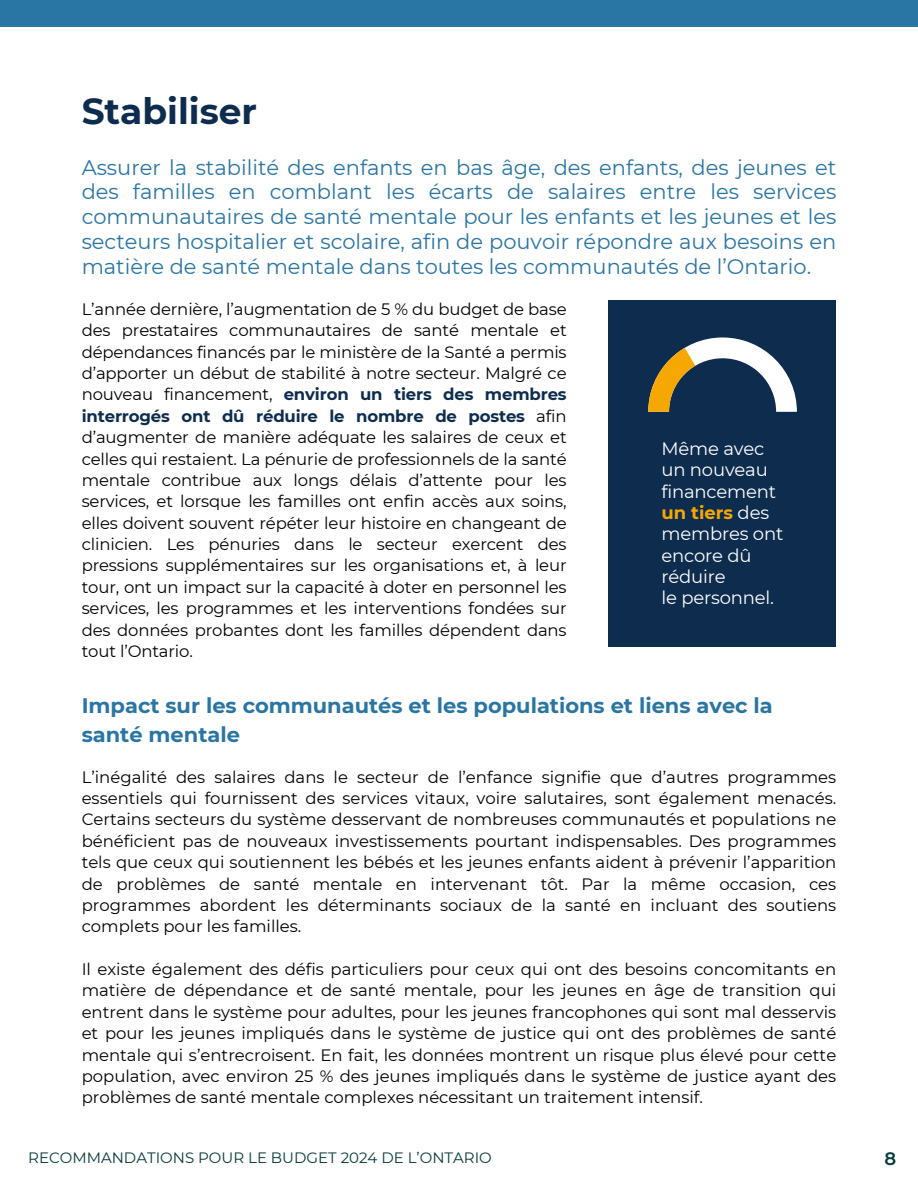
<style>
.page{position:relative;width:918px;height:1188px;background:#fff}
.page>*{position:absolute;margin:0;border:0;box-sizing:border-box;transform-origin:0 0}
.t1{font:700 36px "Montserrat";color:#0d2c4e}
.t2{font:21px/24.8px "Montserrat";color:#2975a3;text-align:justify}
.t3{font:700 21px/29.2px "Montserrat";color:#2975a3}
.t4{font:18px/21.3px "Montserrat";letter-spacing:-.01em;color:#fff}
.t5{font:600 18px "Montserrat";color:#073a3b}
.t6{font:16.5px/21.3px "Montserrat";color:#000;text-align:justify}
.t7{font:15px "Montserrat";color:#073a3b}
.s1{font-weight:700;color:#0d2c4e}
.s2{font-weight:700;color:#f6a800}
</style>
<div class="page">
<div style="left:0;top:0;width:918px;height:27px;background:#2975a3"></div>
<div style="left:609px;top:300px;width:227px;height:347px;background:#0d2c4e"></div>
<svg style="left:648px;top:337px;width:149px;height:75px"></svg>
<h1 class="t1" style="left:82px;top:89px;width:177px">Stabiliser</h1>
<p class="t2" style="left:82px;top:155px;width:756px">Assurer la stabilité des enfants en bas âge, des enfants, des jeunes et des familles en comblant les écarts de salaires entre les services communautaires de santé mentale pour les enfants et les jeunes et les secteurs hospitalier et scolaire, afin de pouvoir répondre aux besoins en matière de santé mentale dans toutes les communautés de l’Ontario.</p>
<p class="t6" style="left:82px;top:298px;width:487px">L’année dernière, l’augmentation de 5 % du budget de base des prestataires communautaires de santé mentale et dépendances financés par le ministère de la Santé a permis d’apporter un début de stabilité à notre secteur. Malgré ce nouveau financement, <span class="s1">environ un tiers des membres interrogés ont dû réduire le nombre de postes</span> afin d’augmenter de manière adéquate les salaires de ceux et celles qui restaient. La pénurie de professionnels de la santé mentale contribue aux longs délais d’attente pour les services, et lorsque les familles ont enfin accès aux soins, elles doivent souvent répéter leur histoire en changeant de clinicien. Les pénuries dans le secteur exercent des pressions supplémentaires sur les organisations et, à leur tour, ont un impact sur la capacité à doter en personnel les services, les programmes et les interventions fondées sur des données probantes dont les familles dépendent dans tout l’Ontario.</p>
<p class="t4" style="left:662px;top:438px;width:123px">Même avec un nouveau financement <span class="s2">un tiers</span> des membres ont encore dû réduire<br>le personnel.</p>
<p class="t3" style="left:82px;top:691px;width:693px">Impact sur les communautés et les populations et liens avec la santé mentale</p>
<p class="t6" style="left:82px;top:766px;width:756px">L’inégalité des salaires dans le secteur de l’enfance signifie que d’autres programmes essentiels qui fournissent des services vitaux, voire salutaires, sont également menacés.<br>Certains secteurs du système desservant de nombreuses communautés et populations ne bénéficient pas de nouveaux investissements pourtant indispensables. Des programmes tels que ceux qui soutiennent les bébés et les jeunes enfants aident à prévenir l’apparition de problèmes de santé mentale en intervenant tôt. Par la même occasion, ces programmes abordent les déterminants sociaux de la santé en incluant des soutiens complets pour les familles.</p>
<p class="t6" style="left:82px;top:958px;width:756px">Il existe également des défis particuliers pour ceux qui ont des besoins concomitants en matière de dépendance et de santé mentale, pour les jeunes en âge de transition qui entrent dans le système pour adultes, pour les jeunes francophones qui sont mal desservis et pour les jeunes impliqués dans le système de justice qui ont des problèmes de santé mentale qui s’entrecroisent. En fait, les données montrent un risque plus élevé pour cette population, avec environ 25 % des jeunes impliqués dans le système de justice ayant des problèmes de santé mentale complexes nécessitant un traitement intensif.</p>
<p class="t7" style="left:28px;top:1148px;width:465px">RECOMMANDATIONS POUR LE BUDGET 2024 DE L’ONTARIO</p>
<p class="t5" style="left:884px;top:1147px;width:13px">8</p>
</div>
